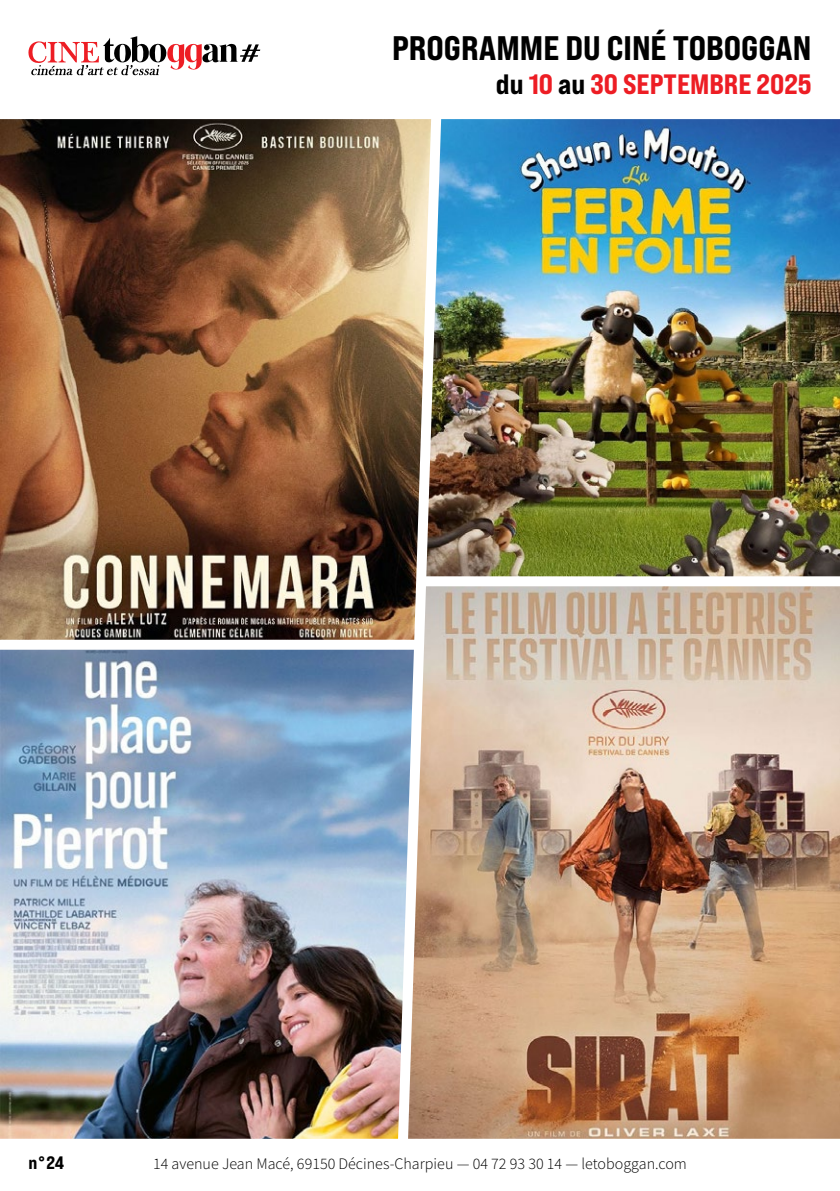
<style>
.page{position:relative;width:840px;height:1191px;background:#fff}
.page>*{position:absolute;margin:0;border:0;box-sizing:border-box;transform-origin:0 0}
.t1{font:34px "Bebas Neue Pro Exp Eb";color:#000}
.t2{font:28px "Bebas Neue Pro Exp Eb";color:#ed1d24}
.t3{font:18px "Bebas Neue Pro Exp Eb";color:#000}
.t4{font:16px "Source Sans Variable";color:#000}
.s1{color:#000}
</style>
<div class="page">
<svg style="left:28px;top:36px;width:232px;height:40px"></svg>
<img style="left:0;top:649px;width:392px;height:489px">
<img style="left:446px;top:586px;width:393px;height:552px">
<img style="left:0;top:119px;width:392px;height:520px">
<img style="left:446px;top:119px;width:393px;height:457px">
<img style="left:392px;top:119px;width:54px;height:1020px">
<div style="left:418px;top:576px;width:421px;height:10px;background:#fff"></div>
<div style="left:0;top:639px;width:421px;height:10px;background:#fff"></div>
<h1 class="t1" style="left:392px;top:27px;width:421px">PROGRAMME DU CINÉ TOBOGGAN</h1>
<h2 class="t2" style="left:495px;top:66px;width:317px"><span class="s1">du</span> 10 <span class="s1">au</span> 30 SEPTEMBRE 2025</h2>
<p class="t3" style="left:28px;top:1151px;width:37px">n°24</p>
<p class="t4" style="left:153px;top:1154px;width:535px">14 avenue Jean Macé, 69150 Décines-Charpieu — 04 72 93 30 14 — letoboggan.com</p>
</div>
